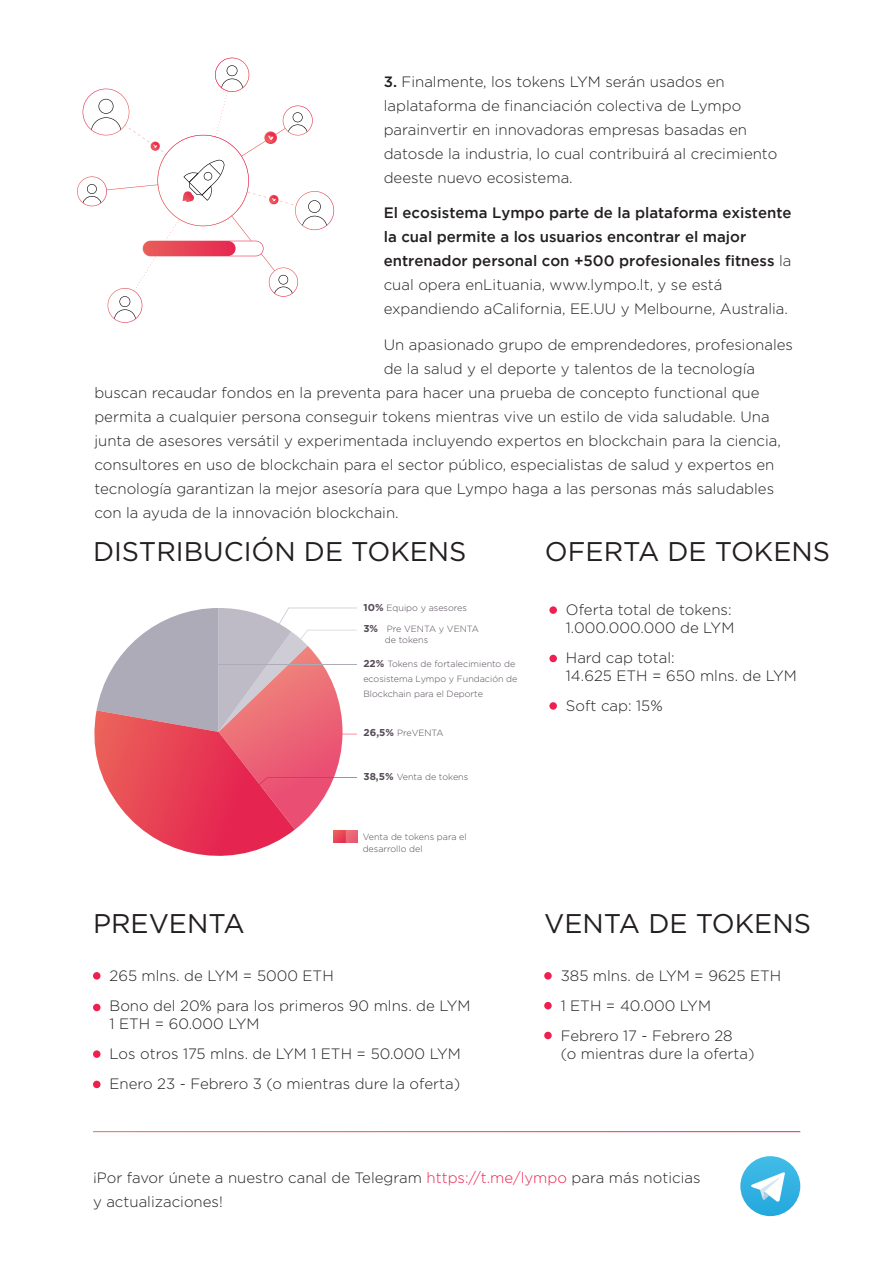
<style>
.page{position:relative;width:893px;height:1263px;background:#fff}
.page>*{position:absolute;margin:0;border:0;box-sizing:border-box;transform-origin:0 0}
.t1{font:27px "Gotham";color:#231f20}
.t2{font:300 15px/24px "Gotham";color:#231f20}
.t3{font:500 15px/24px "Gotham";color:#231f20}
.t4{font:300 9px/15px "Gotham";color:#544956}
.s1{font-weight:500}
.s2{font-weight:300}
.s3{font-weight:700;font-size:10.05px}
.s4{color:#ed204f}
</style>
<div class="page">
<div style="left:549px;top:606px;width:8px;height:8px;background:#ed204f;border-radius:50%"></div>
<div style="left:549px;top:655px;width:8px;height:7px;background:#ed204f;border-radius:50%"></div>
<div style="left:549px;top:702px;width:8px;height:8px;background:#ed204f;border-radius:50%"></div>
<div style="left:93px;top:972px;width:8px;height:7px;background:#ed204f;border-radius:50%"></div>
<div style="left:544px;top:972px;width:8px;height:7px;background:#ed204f;border-radius:50%"></div>
<div style="left:544px;top:1002px;width:8px;height:7px;background:#ed204f;border-radius:50%"></div>
<div style="left:544px;top:1032px;width:8px;height:7px;background:#ed204f;border-radius:50%"></div>
<div style="left:93px;top:1004px;width:8px;height:7px;background:#ed204f;border-radius:50%"></div>
<div style="left:93px;top:1050px;width:8px;height:8px;background:#ed204f;border-radius:50%"></div>
<div style="left:93px;top:1081px;width:8px;height:7px;background:#ed204f;border-radius:50%"></div>
<svg style="left:77px;top:58px;width:257px;height:265px"></svg>
<svg style="left:740px;top:1156px;width:60px;height:60px;background:#37b3e2"></svg>
<svg style="left:751px;top:1171px;width:34px;height:31px"></svg>
<svg style="left:94px;top:608px;width:263px;height:248px"></svg>
<p class="t2" style="left:384px;top:69px;width:395px"><span class="s1">3.</span> Finalmente, los tokens LYM serán usados en laplataforma de financiación colectiva de Lympo parainvertir en innovadoras empresas basadas en datosde la industria, lo cual contribuirá al crecimiento deeste nuevo ecosistema.</p>
<p class="t3" style="left:384px;top:200px;width:409px">El ecosistema Lympo parte de la plataforma existente la cual permite a los usuarios encontrar el major entrenador personal con +500 profesionales fitness <span class="s2">la cual opera enLituania, www.lympo.lt, y se está expandiendo aCalifornia, EE.UU y Melbourne, Australia.</span></p>
<p class="t2" style="left:384px;top:332px;width:411px">Un apasionado grupo de emprendedores, profesionales</p>
<p class="t2" style="left:384px;top:356px;width:373px">de la salud y el deporte y talentos de la tecnología</p>
<p class="t2" style="left:94px;top:380px;width:667px">buscan recaudar fondos en la preventa para hacer una prueba de concepto functional que</p>
<p class="t2" style="left:94px;top:404px;width:677px">permita a cualquier persona conseguir tokens mientras vive un estilo de vida saludable. Una</p>
<p class="t2" style="left:94px;top:428px;width:688px">junta de asesores versátil y experimentada incluyendo expertos en blockchain para la ciencia,</p>
<p class="t2" style="left:94px;top:452px;width:681px">consultores en uso de blockchain para el sector público, especialistas de salud y expertos en</p>
<p class="t2" style="left:94px;top:476px;width:681px">tecnología garantizan la mejor asesoría para que Lympo haga a las personas más saludables</p>
<p class="t2" style="left:94px;top:500px;width:306px">con la ayuda de la innovación blockchain.</p>
<h1 class="t1" style="left:93px;top:537px;width:375px">DISTRIBUCIÓN DE TOKENS</h1>
<h1 class="t1" style="left:545px;top:537px;width:287px">OFERTA DE TOKENS</h1>
<p class="t4" style="left:363px;top:600px;width:105px"><span class="s3">10%</span> Equipo y asesores</p>
<p class="t4" style="left:385px;top:623px;width:95px;line-height:10.5px;text-indent:-22px"><span class="s3">3%</span> Pre VENTA y VENTA de tokens</p>
<p class="t4" style="left:363px;top:656px;width:156px"><span class="s3">22%</span> Tokens de fortalecimiento de ecosistema Lympo y Fundación de<br>Blockchain para el Deporte</p>
<p class="t4" style="left:363px;top:725px;width:82px"><span class="s3">26,5%</span> PreVENTA</p>
<p class="t4" style="left:363px;top:769px;width:106px"><span class="s3">38,5%</span> Venta de tokens</p>
<p class="t4" style="left:363px;top:830px;width:106px;line-height:12.6px">Venta de tokens para el desarrollo del</p>
<h1 class="t1" style="left:93px;top:908px;width:153px">PREVENTA</h1>
<p class="t2" style="left:110px;top:960px;width:362px;line-height:30px">265 mlns. de LYM = 5000 ETH<br>Bono del 20% para los primeros 90 mlns. de LYM</p>
<p class="t2" style="left:110px;top:1008px;width:353px;line-height:30px">1 ETH = 60.000 LYM<br>Los otros 175 mlns. de LYM 1 ETH = 50.000 LYM<br>Enero 23 - Febrero 3 (o mientras dure la oferta)</p>
<p class="t2" style="left:566px;top:601px;width:170px;line-height:18px">Oferta total de tokens:<br>1.000.000.000 de LYM</p>
<p class="t2" style="left:566px;top:649px;width:232px;line-height:18px">Hard cap total:<br>14.625 ETH = 650 mlns. de LYM</p>
<p class="t2" style="left:566px;top:694px;width:98px">Soft cap: 15%</p>
<h1 class="t1" style="left:544px;top:908px;width:268px">VENTA DE TOKENS</h1>
<p class="t2" style="left:561px;top:960px;width:222px;line-height:30px">385 mlns. de LYM = 9625 ETH<br>1 ETH = 40.000 LYM<br>Febrero 17 - Febrero 28</p>
<p class="t2" style="left:561px;top:1041px;width:195px">(o mientras dure la oferta)</p>
<p class="t2" style="left:93px;top:1165px;width:609px">¡Por favor únete a nuestro canal de Telegram <span class="s4">https://t.me/lympo</span> para más noticias y actualizaciones!</p>
</div>
